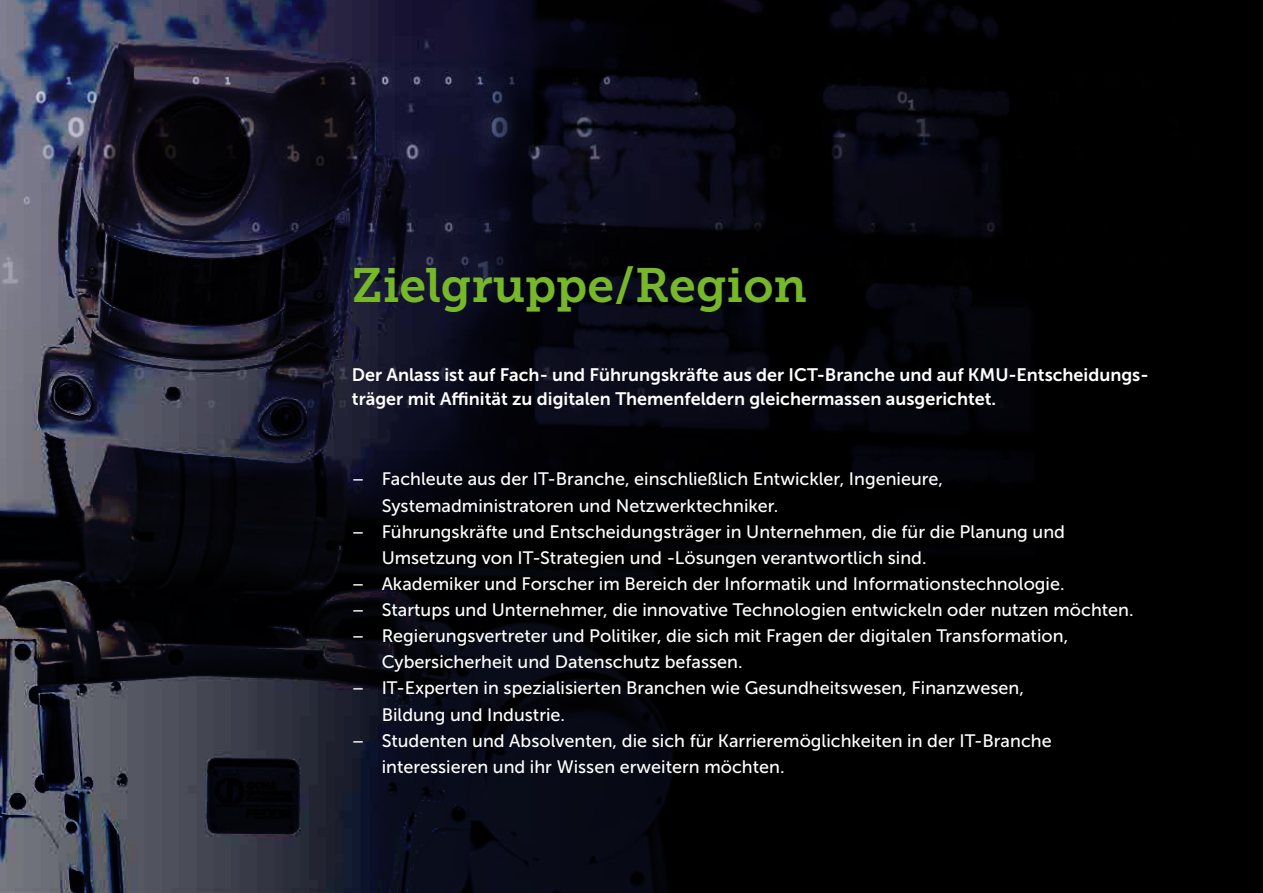
<style>
.page{position:relative;width:1263px;height:893px;background:#fff}
.page>*{position:absolute;margin:0;border:0;box-sizing:border-box;transform-origin:0 0}
.t1{font:48px "Museo Slab 700";color:#76b82a}
.t2{font:18px/26.1px "Museo Sans 500";color:#fff}
.t3{font:18px/24px "Museo Sans 700";color:#fff}
</style>
<div class="page">
<img style="left:0;top:0;width:1263px;height:893px">
<h1 class="t1" style="left:352px;top:258px;width:457px">Zielgruppe/Region</h1>
<p class="t3" style="left:352px;top:362px;width:798px">Der Anlass ist auf Fach- und Führungskräfte aus der ICT-Branche und auf KMU-Entscheidungs&shy;träger mit Affinität zu digitalen Themenfeldern gleichermassen ausgerichtet.</p>
<p class="t2" style="left:382px;top:466px;width:563px;text-indent:-30px">– Fachleute aus der IT-Branche, einschließlich Entwickler, Ingenieure,<br>Systemadministratoren und Netzwerktechniker.</p>
<p class="t2" style="left:382px;top:518px;width:685px;text-indent:-30px">– Führungskräfte und Entscheidungsträger in Unternehmen, die für die Planung und<br>Umsetzung von IT-Strategien und -Lösungen verantwortlich sind.</p>
<p class="t2" style="left:352px;top:571px;width:714px">– Akademiker und Forscher im Bereich der Informatik und Informationstechnologie.</p>
<p class="t2" style="left:352px;top:597px;width:783px">– Startups und Unternehmer, die innovative Technologien entwickeln oder nutzen möchten.</p>
<p class="t2" style="left:382px;top:623px;width:688px;text-indent:-30px">– Regierungsvertreter und Politiker, die sich mit Fragen der digitalen Transformation,<br>Cybersicherheit und Datenschutz befassen.</p>
<p class="t2" style="left:382px;top:675px;width:644px;text-indent:-30px">– IT-Experten in spezialisierten Branchen wie Gesundheitswesen, Finanzwesen,<br>Bildung und Industrie.</p>
<p class="t2" style="left:382px;top:727px;width:671px;text-indent:-30px">– Studenten und Absolventen, die sich für Karrieremöglichkeiten in der IT-Branche interessieren und ihr Wissen erweitern möchten.</p>
</div>
